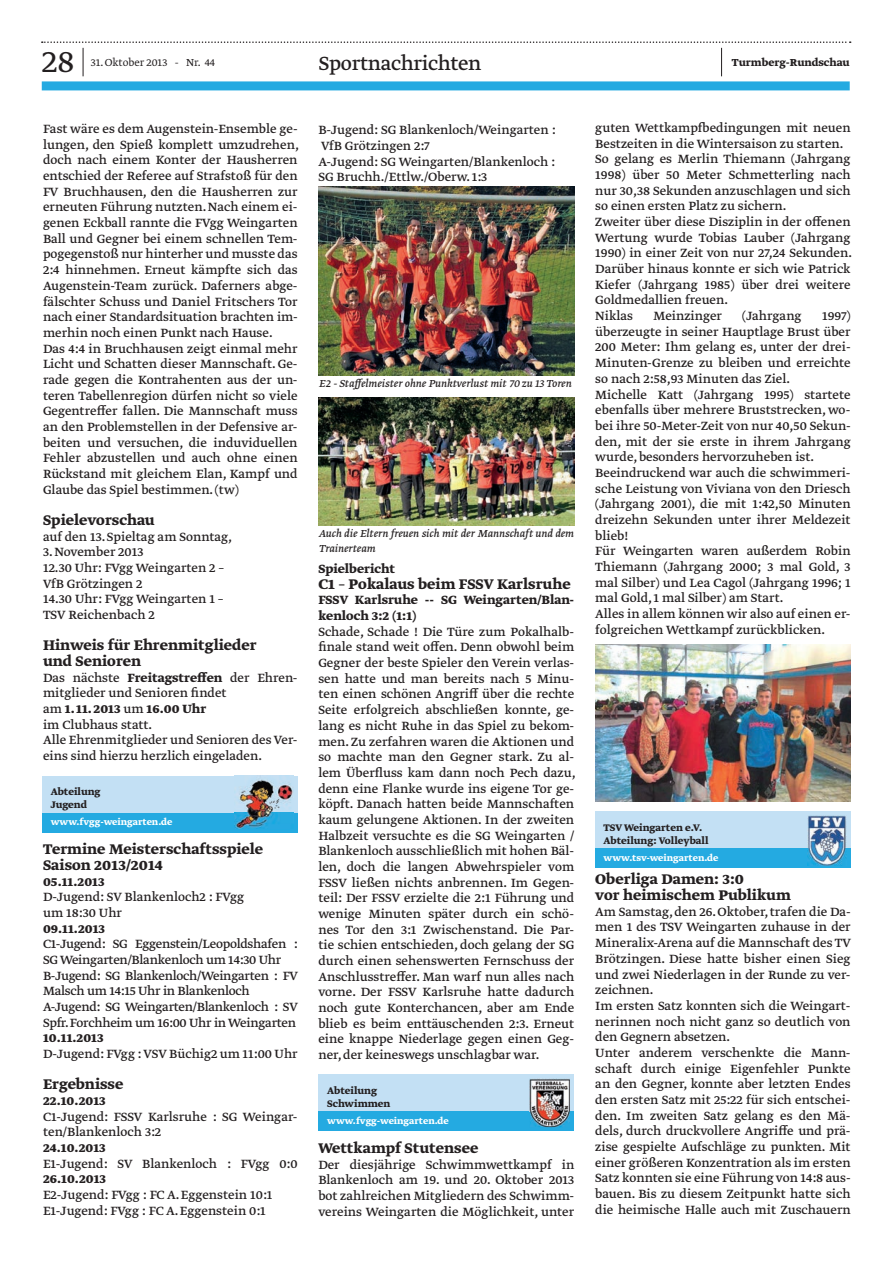
<style>
.page{position:relative;width:893px;height:1263px;background:#fff}
.page>*{position:absolute;margin:0;border:0;box-sizing:border-box;transform-origin:0 0}
.t1{font:300 36px "Greta Text Std";color:#231f20}
.t2{font:22.5px "Greta Text Std";letter-spacing:-.015em;color:#231f20}
.t3{font:16.5px/15.8px "Greta Text Std Bold Min";color:#231f20}
.t4{font:14.1px/15.8px "Greta Text Std";color:#231f20}
.t5{font:14.1px/15.8px "Greta Text Std";letter-spacing:-.02em;color:#231f20}
.t6{font:700 14.1px/15.8px "Greta Text Std";color:#231f20}
.t7{font:italic 12px/14.4px "Greta Text Std";color:#231f20}
.t8{font:300 12px "Greta Text Std";color:#231f20}
.t9{font:700 12px "Greta Text Std";color:#231f20}
.t10{font:700 11.25px/13.5px "Greta Text Std";color:#231f20}
.t11{font:700 10.5px "Greta Text Std";color:#fff}
.s1{font-weight:700}
</style>
<div class="page">
<div style="left:42px;top:81px;width:808px;height:9px;background:#24aae1"></div>
<svg style="left:42px;top:41px;width:809px;height:35px"></svg>
<div style="left:43px;top:776px;width:255px;height:57px;background:#c3e0f4"></div>
<div style="left:43px;top:813px;width:255px;height:20px;background:#24aae1"></div>
<img style="left:234px;top:779px;width:59px;height:50px">
<img style="left:319px;top:187px;width:255px;height:188px">
<img style="left:319px;top:398px;width:255px;height:128px">
<div style="left:319px;top:1074px;width:255px;height:57px;background:#c3e0f4"></div>
<div style="left:319px;top:1111px;width:255px;height:20px;background:#24aae1"></div>
<img style="left:530px;top:1079px;width:40px;height:48px">
<img style="left:595px;top:644px;width:255px;height:158px">
<div style="left:595px;top:811px;width:255px;height:57px;background:#c3e0f4"></div>
<div style="left:595px;top:848px;width:255px;height:20px;background:#24aae1"></div>
<img style="left:808px;top:816px;width:38px;height:50px">
<h1 class="t1" style="left:42px;top:41px;width:34px">28</h1>
<h2 class="t2" style="left:319px;top:54px;width:164px">Sportnachrichten</h2>
<p class="t9" style="left:732px;top:58px;width:119px">Turmberg-Rundschau</p>
<p class="t8" style="left:91px;top:56px;width:126px">31. Oktober 2013 - Nr. 44</p>
<p class="t4" style="left:43px;top:122px;width:257px">Fast wäre es dem Augenstein-Ensemble ge&shy;lungen, den Spieß komplett umzudrehen, doch nach einem Konter der Hausherren entschied der Referee auf Strafstoß fü r den FV Bruchhausen, den die Hausherren zur erneuten Fü hrung nutzten. Nach einem ei&shy;genen Eckball rannte die FVgg Weingarten Ball und Gegner bei einem schnellen Tem&shy;pogegenstoß nur hinterher und musste das 2:4 hinnehmen. Erneut kämpfte sich das Augenstein-Team zurü ck. Daferners abge&shy;fälschter Schuss und Daniel Fritschers Tor nach einer Standardsituation brachten im&shy;merhin noch einen Punkt nach Hause.<br>Das 4:4 in Bruchhausen zeigt einmal mehr Licht und Schatten dieser Mannschaft. Ge&shy;rade gegen die Kontrahenten aus der un&shy;teren Tabellenregion dü rfen nicht so viele Gegentreffer fallen. Die Mannschaft muss an den Problemstellen in der Defensive ar&shy;beiten und versuchen, die induviduellen Fehler abzustellen und auch ohne einen Rü ckstand mit gleichem Elan, Kampf und Glaube das Spiel bestimmen. (tw)</p>
<p class="t3" style="left:43px;top:513px;width:113px">Spielevorschau</p>
<p class="t4" style="left:43px;top:529px;width:191px">auf den 13. Spieltag am Sonntag,</p>
<p class="t4" style="left:43px;top:545px;width:183px">3. November 2013<br>12.30 Uhr: FVgg Weingarten 2 –<br>VfB Grötzingen 2<br>14.30 Uhr: FVgg Weingarten 1 –<br>TSV Reichenbach 2</p>
<p class="t3" style="left:43px;top:638px;width:215px">Hinweis fü r Ehrenmitglieder und Senioren</p>
<p class="t4" style="left:43px;top:670px;width:256px">Das nächste <span class="s1">Freitagstreffen</span> der Ehren&shy;mitglieder und Senioren findet<br>am <span class="s1">1. 11. 2013</span> um <span class="s1">16.00 Uhr<br></span>im Clubhaus statt.<br>Alle Ehrenmitglieder und Senioren des Ver&shy;eins sind hierzu herzlich eingeladen.</p>
<p class="t10" style="left:51px;top:785px;width:51px">Abteilung<br>Jugend</p>
<p class="t11" style="left:51px;top:818px;width:123px">www.fvgg-weingarten.de</p>
<p class="t3" style="left:43px;top:842px;width:222px">Termine Meisterschaftsspiele<br>Saison 2013/2014</p>
<p class="t6" style="left:43px;top:874px;width:63px">05.11.2013</p>
<p class="t4" style="left:43px;top:890px;width:203px">D-Jugend: SV Blankenloch2 : FVgg um 18:30 Uhr</p>
<p class="t6" style="left:43px;top:921px;width:64px">09.11.2013</p>
<p class="t5" style="left:43px;top:937px;width:256px">C1-Jugend: SG Eggenstein/Leopoldshafen :<br>SG Weingarten/Blankenloch um 14:30 Uhr B-Jugend: SG Blankenloch/Weingarten : FV Malsch um 14:15 Uhr in Blankenloch A-Jugend: SG Weingarten/Blankenloch : SV Spfr. Forchheim um 16:00 Uhr in Weingarten</p>
<p class="t6" style="left:43px;top:1031px;width:62px">10.11.2013</p>
<p class="t4" style="left:43px;top:1046px;width:256px">D-Jugend: FVgg : VSV Bü chig2 um 11:00 Uhr</p>
<p class="t3" style="left:43px;top:1077px;width:82px">Ergebnisse</p>
<p class="t6" style="left:43px;top:1093px;width:64px">22.10.2013</p>
<p class="t4" style="left:43px;top:1109px;width:256px">C1-Jugend: FSSV Karlsruhe : SG Weingar&shy;ten/Blankenloch 3:2</p>
<p class="t6" style="left:43px;top:1141px;width:64px">24.10.2013</p>
<p class="t4" style="left:43px;top:1156px;width:256px">E1-Jugend: SV Blankenloch : FVgg 0:0</p>
<p class="t6" style="left:43px;top:1172px;width:65px">26.10.2013</p>
<p class="t4" style="left:43px;top:1188px;width:231px">E2-Jugend: FVgg : FC A. Eggenstein 10:1<br>E1-Jugend: FVgg : FC A. Eggenstein 0:1</p>
<p class="t4" style="left:318px;top:123px;width:239px">B-Jugend: SG Blankenloch/Weingarten :<br>VfB Grötzingen 2:7<br>A-Jugend: SG Weingarten/Blankenloch :<br>SG Bruchh./Ettlw./Oberw. 1:3</p>
<p class="t7" style="left:319px;top:376px;width:254px">E2 - Staffelmeister ohne Punktverlust mit 70 zu 13 Toren</p>
<p class="t7" style="left:319px;top:526px;width:257px">Auch die Eltern freuen sich mit der Mannschaft und dem<br>Trainerteam</p>
<p class="t6" style="left:318px;top:562px;width:78px">Spielbericht</p>
<p class="t3" style="left:318px;top:577px;width:254px">C1 – Pokalaus beim FSSV Karlsruhe</p>
<p class="t6" style="left:318px;top:593px;width:257px">FSSV Karlsruhe -- SG Weingarten/Blan&shy;kenloch 3:2 (1:1)</p>
<p class="t4" style="left:318px;top:624px;width:259px;text-align:justify">Schade, Schade ! Die Tü re zum Pokalhalb&shy;finale stand weit offen. Denn obwohl beim Gegner der beste Spieler den Verein verlas&shy;sen hatte und man bereits nach 5 Minu&shy;ten einen schönen Angriff ü ber die rechte Seite erfolgreich abschließen konnte, ge&shy;lang es nicht Ruhe in das Spiel zu bekom&shy;men. Zu zerfahren waren die Aktionen und so machte man den Gegner stark. Zu al&shy;lem Überfluss kam dann noch Pech dazu, denn eine Flanke wurde ins eigene Tor ge&shy;köpft. Danach hatten beide Mannschaften kaum gelungene Aktionen. In der zweiten Halbzeit versuchte es die SG Weingarten / Blankenloch ausschließlich mit hohen Bäl&shy;len, doch die langen Abwehrspieler vom FSSV ließen nichts anbrennen. Im Gegen&shy;teil: Der FSSV erzielte die 2:1 Fü hrung und wenige Minuten später durch ein schö&shy;nes Tor den 3:1 Zwischenstand. Die Par&shy;tie schien entschieden, doch gelang der SG durch einen sehenswerten Fernschuss der Anschlusstreffer. Man warf nun alles nach vorne. Der FSSV Karlsruhe hatte dadurch noch gute Konterchancen, aber am Ende blieb es beim enttäuschenden 2:3. Erneut eine knappe Niederlage gegen einen Geg&shy;ner, der keineswegs unschlagbar war.</p>
<p class="t10" style="left:327px;top:1084px;width:65px">Abteilung<br>Schwimmen</p>
<p class="t11" style="left:327px;top:1116px;width:123px">www.fvgg-weingarten.de</p>
<p class="t3" style="left:318px;top:1141px;width:161px">Wettkampf Stutensee</p>
<p class="t4" style="left:318px;top:1157px;width:257px;text-align:justify">Der diesjährige Schwimmwettkampf in Blankenloch am 19. und 20. Oktober 2013 bot zahlreichen Mitgliedern des Schwimm&shy;vereins Weingarten die Möglichkeit, unter</p>
<p class="t4" style="left:595px;top:121px;width:258px">guten Wettkampfbedingungen mit neuen Bestzeiten in die Wintersaison zu starten.<br>So gelang es Merlin Thiemann (Jahrgang 1998) ü ber 50 Meter Schmetterling nach nur 30,38 Sekunden anzuschlagen und sich so einen ersten Platz zu sichern.<br>Zweiter ü ber diese Disziplin in der offenen Wertung wurde Tobias Lauber (Jahrgang 1990) in einer Zeit von nur 27,24 Sekunden.<br>Darü ber hinaus konnte er sich wie Patrick Kiefer (Jahrgang 1985) ü ber drei weitere Goldmedallien freuen.<br>Niklas</p>
<p class="t4" style="left:653px;top:309px;width:70px">Meinzinger</p>
<p class="t4" style="left:742px;top:309px;width:61px">(Jahrgang</p>
<p class="t4" style="left:595px;top:309px;width:257px;text-indent:227px">1997) ü berzeugte in seiner Hauptlage Brust ü ber 200 Meter: Ihm gelang es, unter der drei-Minuten-Grenze zu bleiben und erreichte so nach 2:58,93 Minuten das Ziel.<br>Michelle Katt (Jahrgang 1995) startete ebenfalls ü ber mehrere Bruststrecken, wo&shy;bei ihre 50-Meter-Zeit von nur 40,50 Sekun&shy;den, mit der sie erste in ihrem Jahrgang wurde, besonders hervorzuheben ist.<br>Beeindruckend war auch die schwimmeri&shy;sche Leistung von Viviana von den Driesch (Jahrgang 2001), die mit 1:42,50 Minuten dreizehn Sekunden unter ihrer Meldezeit blieb!<br>Fü r Weingarten waren außerdem Robin Thiemann (Jahrgang 2000; 3 mal Gold, 3 mal Silber) und Lea Cagol (Jahrgang 1996; 1 mal Gold, 1 mal Silber) am Start.<br>Alles in allem können wir also auf einen er&shy;folgreichen Wettkampf zurü ckblicken.</p>
<p class="t10" style="left:604px;top:821px;width:106px">TSV Weingarten e.V.<br>Abteilung: Volleyball</p>
<p class="t11" style="left:604px;top:853px;width:116px">www.tsv-weingarten.de</p>
<p class="t3" style="left:595px;top:872px;width:197px">Oberliga Damen: 3:0<br>vor heimischem Publikum</p>
<p class="t4" style="left:595px;top:904px;width:257px">Am Samstag, den 26. Oktober, trafen die Da&shy;men 1 des TSV Weingarten zuhause in der Mineralix-Arena auf die Mannschaft des TV Brötzingen. Diese hatte bisher einen Sieg und zwei Niederlagen in der Runde zu ver&shy;zeichnen.<br>Im ersten Satz konnten sich die Weingart&shy;nerinnen noch nicht ganz so deutlich von den Gegnern absetzen.<br>Unter anderem verschenkte die Mann&shy;schaft durch einige Eigenfehler Punkte an den Gegner, konnte aber letzten Endes den ersten Satz mit 25:22 fü r sich entschei&shy;den. Im zweiten Satz gelang es den Mä&shy;dels, durch druckvollere Angriffe und prä&shy;zise gespielte Aufschläge zu punkten. Mit einer größeren Konzentration als im ersten Satz konnten sie eine Fü hrung von 14:8 aus&shy;bauen. Bis zu diesem Zeitpunkt hatte sich die heimische Halle auch mit Zuschauern</p>
</div>
